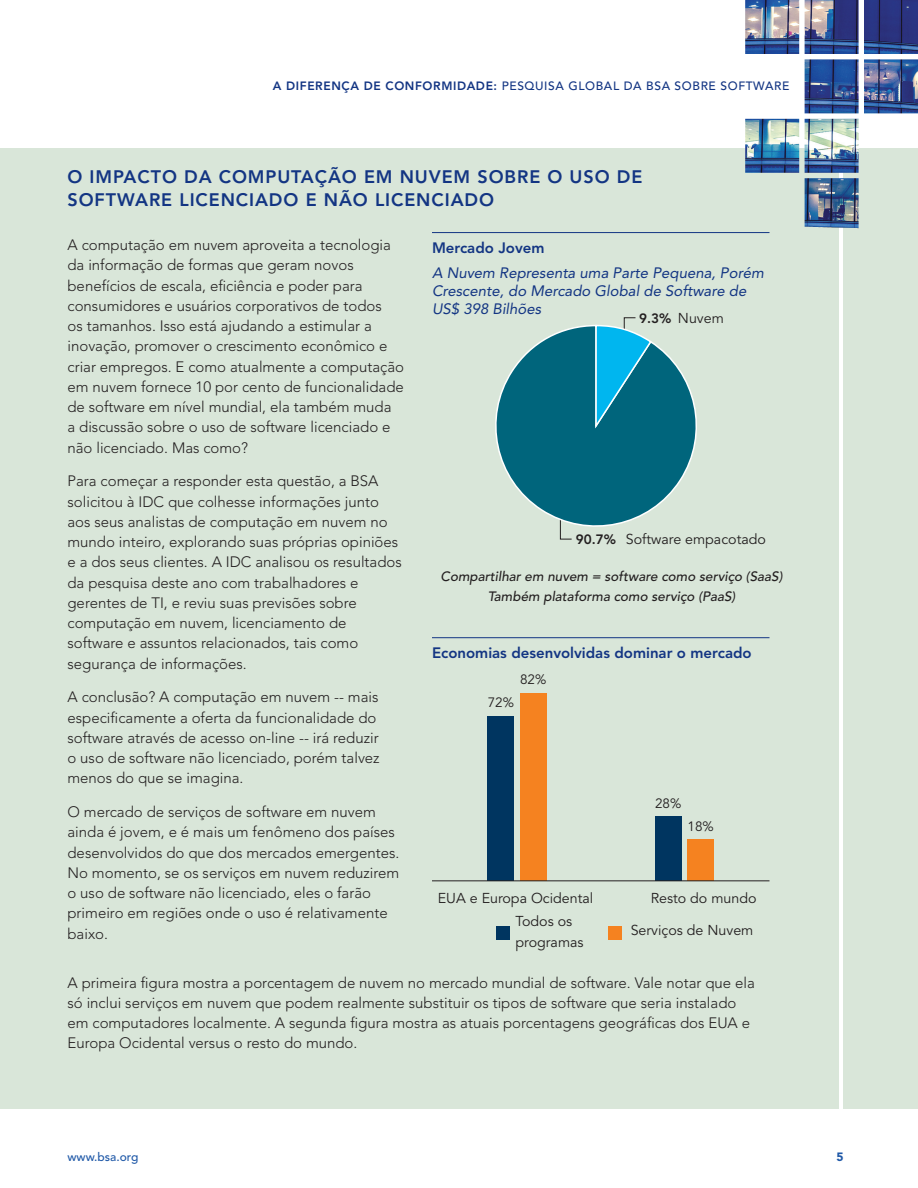
<style>
.page{position:relative;width:918px;height:1188px;background:#fff}
.page>*{position:absolute;margin:0;border:0;box-sizing:border-box;transform-origin:0 0}
.body{font:800 18px/22.5px "Avenir LT Std";letter-spacing:.05em;color:#133583}
.body-2{font:300 15px/20.2px "Avenir LT Std";color:#231f20}
.Chart_Headings_2{font:italic 15px/18px "Avenir LT Std";color:#133583}
.Chart_Headings_2-2{font:800 15px "Avenir LT Std";color:#133583}
.body-3{font:14.25px/20.2px "Avenir LT Std";color:#231f20}
.t1{font:13.5px "Avenir LT Std";color:#231f20}
.body-4{font:italic 500 13.5px "Avenir LT Std";color:#231f20}
.t2{font:italic 13.5px/16.2px "Avenir LT Std";color:#231f20;text-align:center}
.t3{font:500 12px "Avenir LT Std";letter-spacing:.05em;color:#133583}
.t4{font:500 12px "Avenir LT Std";color:#2059a8}
.t5{font:900 12px "Avenir LT Std";color:#2059a8}
.s1{font-weight:800}
</style>
<div class="page">
<div style="left:0;top:148px;width:838px;height:961px;background:#d9e6d9"></div>
<div style="left:844px;top:148px;width:74px;height:961px;background:#d9e6d9"></div>
<img style="left:745px;top:0;width:173px;height:228px">
<svg style="left:495px;top:325px;width:202px;height:215px"></svg>
<svg style="left:594px;top:317px;width:59px;height:111px"></svg>
<hr style="left:432px;top:232px;width:338px;height:1px;background:#133583">
<div style="left:496px;top:926px;width:14px;height:13px;background:#003560"></div>
<div style="left:609px;top:926px;width:13px;height:13px;background:#f58220"></div>
<div style="left:687px;top:840px;width:27px;height:41px;background:#f58220"></div>
<div style="left:655px;top:817px;width:27px;height:64px;background:#003560"></div>
<div style="left:520px;top:693px;width:27px;height:188px;background:#f58220"></div>
<div style="left:487px;top:716px;width:27px;height:165px;background:#003560"></div>
<hr style="left:432px;top:880px;width:338px;height:1px;background:#231f20">
<hr style="left:432px;top:637px;width:338px;height:1px;background:#133583">
<div style="left:672px;top:307px;width:58px;height:22px;background:#d9e6d9"></div>
<div style="left:620px;top:528px;width:184px;height:22px;background:#d9e6d9"></div>
<p class="t3" style="left:273px;top:79px;width:518px"><span class="s1">A DIFERENÇA DE CONFORMIDADE:</span> PESQUISA GLOBAL DA BSA SOBRE SOFTWARE</p>
<p class="body" style="left:68px;top:166px;width:576px">O IMPACTO DA COMPUTAÇÃO EM NUVEM SOBRE O USO DE<br>SOFTWARE LICENCIADO E NÃO LICENCIADO</p>
<p class="body-2" style="left:68px;top:235px;width:338px">A computação em nuvem aproveita a tecnologia da informação de formas que geram novos benefícios de escala, eficiência e poder para consumidores e usuários corporativos de todos<br>os tamanhos. Isso está ajudando a estimular a inovação, promover o crescimento econômico e criar empregos. E como atualmente a computação em nuvem fornece 10 por cento de funcionalidade de software em nível mundial, ela também muda<br>a discussão sobre o uso de software licenciado e não licenciado. Mas como?</p>
<p class="body-2" style="left:68px;top:471px;width:336px">Para começar a responder esta questão, a BSA solicitou à IDC que colhesse informações junto aos seus analistas de computação em nuvem no mundo inteiro, explorando suas próprias opiniões e a dos seus clientes. A IDC analisou os resultados da pesquisa deste ano com trabalhadores e gerentes de TI, e reviu suas previsões sobre computação em nuvem, licenciamento de software e assuntos relacionados, tais como segurança de informações.</p>
<p class="body-2" style="left:68px;top:687px;width:314px">A conclusão? A computação em nuvem -- mais especificamente a oferta da funcionalidade do software através de acesso on-line -- irá reduzir o uso de software não licenciado, porém talvez menos do que se imagina.</p>
<p class="body-2" style="left:68px;top:802px;width:333px">O mercado de serviços de software em nuvem ainda é jovem, e é mais um fenômeno dos países desenvolvidos do que dos mercados emergentes.<br>No momento, se os serviços em nuvem reduzirem o uso de software não licenciado, eles o farão primeiro em regiões onde o uso é relativamente baixo.</p>
<p class="body-2" style="left:68px;top:972px;width:689px">A primeira figura mostra a porcentagem de nuvem no mercado mundial de software. Vale notar que ela só inclui serviços em nuvem que podem realmente substituir os tipos de software que seria instalado em computadores localmente. A segunda figura mostra as atuais porcentagens geográficas dos EUA e Europa Ocidental versus o resto do mundo.</p>
<p class="Chart_Headings_2-2" style="left:432px;top:239px;width:114px">Mercado Jovem</p>
<p class="Chart_Headings_2" style="left:432px;top:264px;width:333px">A Nuvem Representa uma Parte Pequena, Porém<br>Crescente, do Mercado Global de Software de<br>US$ 398 Bilhões</p>
<p class="t1" style="left:639px;top:311px;width:74px"><span class="s1">9.3%</span> Cloud</p>
<p class="body-3" style="left:678px;top:309px;width:47px">Nuvem</p>
<p class="body-3" style="left:626px;top:530px;width:142px">Software empacotado</p>
<p class="body-4" style="left:441px;top:569px;width:343px">Compartilhar em nuvem = software como serviço (SaaS)</p>
<p class="body-4" style="left:488px;top:588px;width:249px">Também plataforma como serviço (PaaS)</p>
<p class="t1" style="left:576px;top:532px;width:161px"><span class="s1">90.7%</span> Packaged Software</p>
<p class="t2" style="left:469px;top:569px;width:256px">Cloud share = software-as-a-service (SaaS) plus platform-as-a-service (PaaS)</p>
<p class="Chart_Headings_2-2" style="left:432px;top:644px;width:321px">Economias desenvolvidas dominar o mercado</p>
<p class="t1" style="left:520px;top:672px;width:28px">82%</p>
<p class="t1" style="left:488px;top:694px;width:28px">72%</p>
<p class="t1" style="left:655px;top:795px;width:28px">28%</p>
<p class="t1" style="left:688px;top:818px;width:28px">18%</p>
<p class="t1" style="left:452px;top:888px;width:133px">US &amp; Western Europe</p>
<p class="t1" style="left:632px;top:888px;width:106px">Rest of the World</p>
<p class="t1" style="left:627px;top:925px;width:91px">Cloud Services</p>
<p class="body-3" style="left:438px;top:889px;width:157px">EUA e Europa Ocidental</p>
<p class="body-3" style="left:651px;top:889px;width:107px">Resto do mundo</p>
<p class="body-3" style="left:516px;top:912px;width:70px">Todos os programas</p>
<p class="body-3" style="left:631px;top:921px;width:124px">Serviços de Nuvem</p>
<p class="t4" style="left:68px;top:1150px;width:72px">www.bsa.org</p>
<p class="t5" style="left:837px;top:1150px;width:9px">5</p>
</div>
